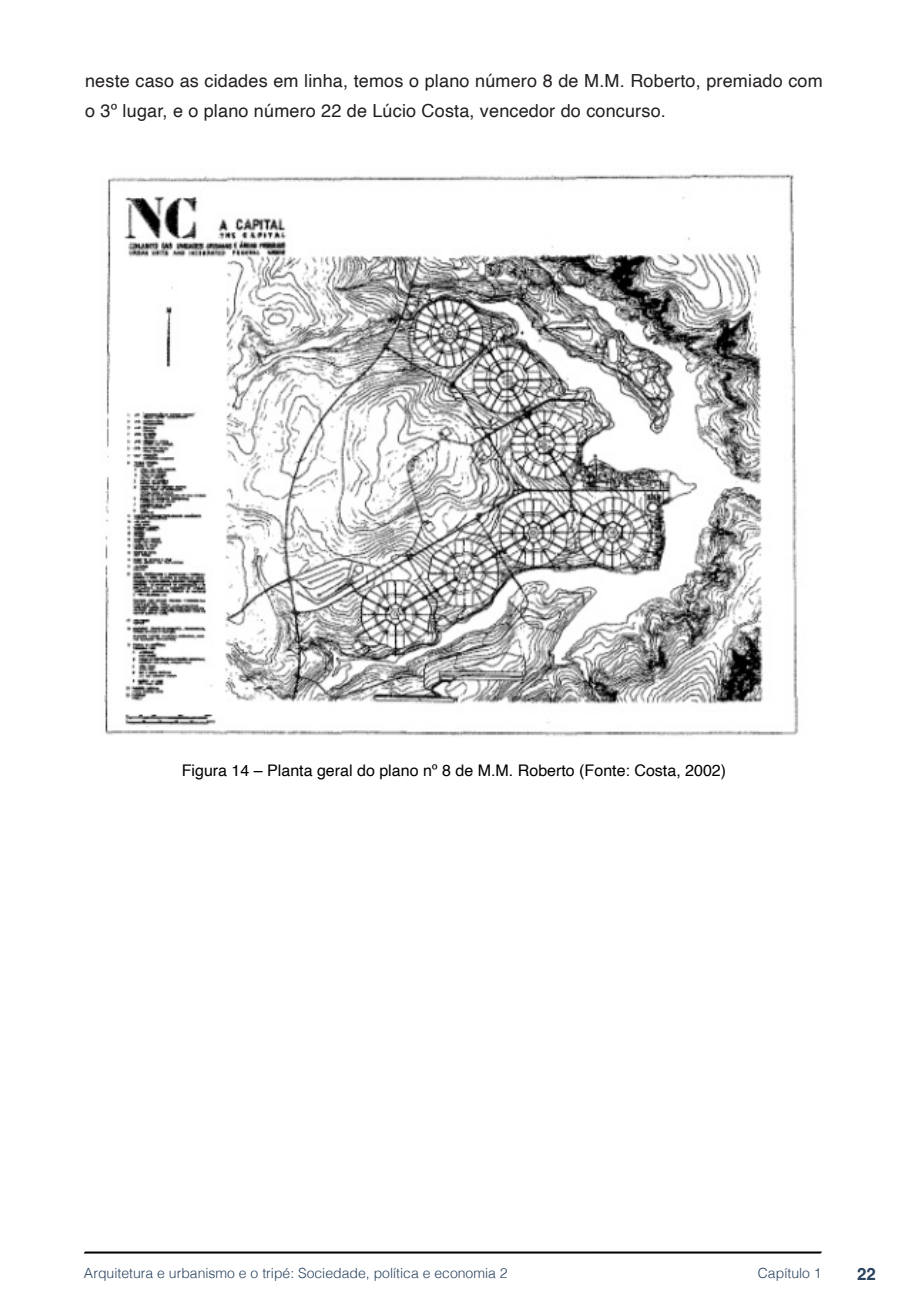
<style>
.page{position:relative;width:908px;height:1304px;background:#fff}
.page>*{position:absolute;margin:0;border:0;box-sizing:border-box;transform-origin:0 0}
.txt{font:18px/30px "Helvetica";letter-spacing:.01em;color:#231f20}
.t1{font:700 16.8px "Helvetica";color:#2a435e}
.imagens_graf_tab{font:16px "Helvetica";color:#000}
.t2{font:300 14px "Helvetica";color:#2a435e}
</style>
<div class="page">
<svg style="left:84px;top:1251px;width:737px;height:3px"></svg>
<img style="left:104px;top:173px;width:695px;height:563px">
<p class="txt" style="left:85px;top:66px;width:738px">neste caso as cidades em linha, temos o plano número 8 de M.M. Roberto, premiado com o 3º lugar, e o plano número 22 de Lúcio Costa, vencedor do concurso.</p>
<p class="imagens_graf_tab" style="left:182px;top:758px;width:545px">Figura 14 – Planta geral do plano nº 8 de M.M. Roberto (Fonte: Costa, 2002)</p>
<p class="t2" style="left:84px;top:1261px;width:425px">Arquitetura e urbanismo e o tripé: Sociedade, política e economia 2</p>
<p class="t2" style="left:757px;top:1261px;width:65px">Capítulo 1</p>
<p class="t1" style="left:856px;top:1264px;width:20px">22</p>
</div>
